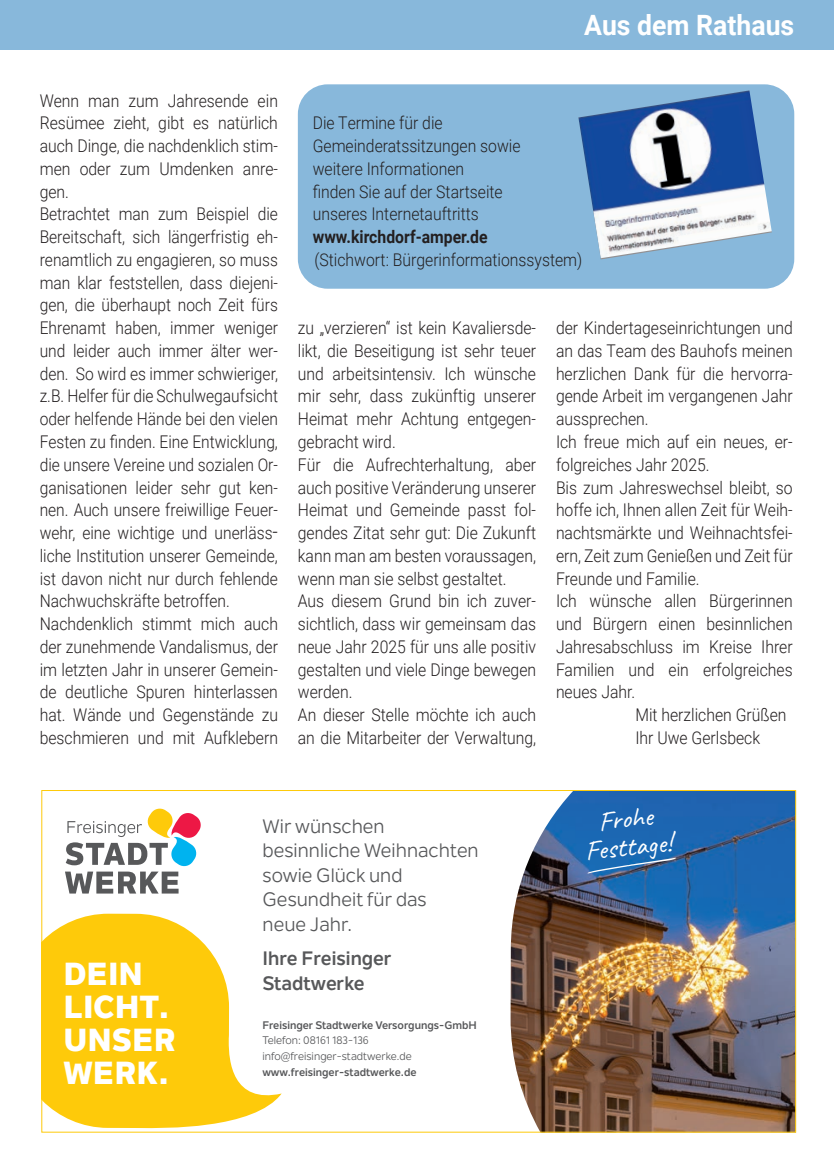
<style>
.page{position:relative;width:834px;height:1166px;background:#fff}
.page>*{position:absolute;margin:0;border:0;box-sizing:border-box;transform-origin:0 0}
.t1{font:800 31.68px/32.9px "Nolan Next";color:#fff}
.t2{font:28px/28px "Caveat";color:#fff;text-align:center}
.t3{font:700 28px "Roboto";color:#fff;scale:.95 1}
.t4{font:19.25px/24.5px "Nolan Next";color:#57585a}
.t5{font:700 19.25px/24.5px "Nolan Next";color:#57585a}
.t6{font:300 17.5px/22.8px "Roboto";color:#231f20;scale:.9 1}
.t7{font:700 17.5px "Roboto";color:#231f20;scale:.9 1}
.t8{font:700 10.85px "Nolan Next";color:#57585a}
.t9{font:10.85px/15.8px "Nolan Next";color:#57585a}
</style>
<div class="page">
<div style="left:0;top:0;width:833px;height:50px;background:#88b8db"></div>
<div style="left:298px;top:84px;width:496px;height:205px;background:#88b8db;border-radius:30px"></div>
<img style="left:578px;top:90px;width:193px;height:169px">
<img style="left:510px;top:792px;width:283px;height:338px">
<svg style="left:43px;top:913px;width:238px;height:216px;fill:#feca0a"></svg>
<svg style="left:65px;top:808px;width:136px;height:85px"></svg>
<svg style="left:587px;top:857px;width:89px;height:16px"></svg>
<h2 class="t3" style="left:584px;top:6px;width:222px">Aus dem Rathaus</h2>
<p class="t6" style="left:40px;top:88px;width:266px">Wenn man zum Jahresende ein<br>Resümee zieht, gibt es natürlich auch Dinge, die nachdenklich stim&shy;men oder zum Umdenken anre&shy;gen.<br>Betrachtet man zum Beispiel die<br>Bereitschaft, sich längerfristig eh&shy;renamtlich zu engagieren, so muss man klar feststellen, dass diejeni&shy;gen, die überhaupt noch Zeit fürs<br>Ehrenamt haben, immer weniger und leider auch immer älter wer&shy;den. So wird es immer schwieriger, z.B. Helfer für die Schulwegaufsicht oder helfende Hände bei den vielen<br>Festen zu finden. Eine Entwicklung, die unsere Vereine und sozialen Or&shy;ganisationen leider sehr gut ken&shy;nen. Auch unsere freiwillige Feuer&shy;wehr, eine wichtige und unerläss&shy;liche Institution unserer Gemeinde, ist davon nicht nur durch fehlende<br>Nachwuchskräfte betroffen.<br>Nachdenklich stimmt mich auch der zunehmende Vandalismus, der im letzten Jahr in unserer Gemein&shy;de deutliche Spuren hinterlassen hat. Wände und Gegenstände zu beschmieren und mit Aufklebern</p>
<p class="t6" style="left:313px;top:111px;width:232px">Die Termine für die<br>Gemeinderatssitzungen sowie weitere Informationen<br>finden Sie auf der Startseite unseres Internetauftritts</p>
<p class="t7" style="left:313px;top:225px;width:196px">www.kirchdorf- amper.de</p>
<p class="t6" style="left:314px;top:248px;width:299px">(Stichwort: Bürger informationssystem)</p>
<p class="t6" style="left:298px;top:316px;width:266px">zu „verzieren“ ist kein Kavaliersde&shy;likt, die Beseitigung ist sehr teuer und arbeitsintensiv. Ich wünsche mir sehr, dass zukünftig unserer<br>Heimat mehr Achtung entgegen&shy;gebracht wird.<br>Für die Aufrechterhaltung, aber auch positive Veränderung unserer<br>Heimat und Gemeinde passt fol&shy;gendes Zitat sehr gut: Die Zukunft kann man am besten voraussagen, wenn man sie selbst gestaltet.<br>Aus diesem Grund bin ich zuver&shy;sichtlich, dass wir gemeinsam das neue Jahr 2025 für uns alle positiv gestalten und viele Dinge bewegen werden.<br>An dieser Stelle möchte ich auch an die Mitarbeiter der Verwaltung,</p>
<p class="t6" style="left:556px;top:316px;width:264px">der Kindertageseinrichtungen und</p>
<p class="t6" style="left:556px;top:339px;width:264px">an das Team des Bauhofs meinen</p>
<p class="t6" style="left:556px;top:361px;width:264px">herzlichen Dank für die hervorra-</p>
<p class="t6" style="left:556px;top:384px;width:264px">gende Arbeit im vergangenen Jahr</p>
<p class="t6" style="left:556px;top:407px;width:104px">aussprechen.</p>
<p class="t6" style="left:556px;top:430px;width:264px">Ich freue mich auf ein neues, er-</p>
<p class="t6" style="left:556px;top:452px;width:172px">folgreiches Jahr 2025.</p>
<p class="t6" style="left:556px;top:475px;width:264px">Bis zum Jahreswechsel bleibt, so</p>
<p class="t6" style="left:556px;top:498px;width:264px">hoffe ich, Ihnen allen Zeit für Weih-</p>
<p class="t6" style="left:556px;top:521px;width:264px">nachtsmärkte und Weihnachtsfei-</p>
<p class="t6" style="left:556px;top:543px;width:264px">ern, Zeit zum Genießen und Zeit für</p>
<p class="t6" style="left:556px;top:566px;width:161px">Freunde und Familie.</p>
<p class="t6" style="left:556px;top:589px;width:264px">Ich wünsche allen Bürgerinnen</p>
<p class="t6" style="left:556px;top:612px;width:264px">und Bürgern einen besinnlichen</p>
<p class="t6" style="left:556px;top:634px;width:264px">Jahresabschluss im Kreise Ihrer</p>
<p class="t6" style="left:556px;top:657px;width:264px">Familien und ein erfolgreiches</p>
<p class="t6" style="left:556px;top:680px;width:90px">neues Jahr.</p>
<p class="t6" style="left:635px;top:703px;width:169px">Mit herzlichen Grüßen</p>
<p class="t6" style="left:635px;top:725px;width:140px">Ihr Uwe Gerlsbeck</p>
<h1 class="t1" style="left:63px;top:957px;width:114px">DEIN<br>LICHT.<br>UNSER<br>WERK.</h1>
<p class="t4" style="left:262px;top:814px;width:217px">Wir wünschen besinnliche Weihnachten sowie Glück und<br>Gesundheit für das<br>neue Jahr.</p>
<p class="t5" style="left:262px;top:946px;width:130px">Ihre Freisinger<br>Stadtwerke</p>
<p class="t8" style="left:262px;top:1018px;width:216px">Freisinger Stadtwerke Versorgungs-GmbH</p>
<p class="t9" style="left:262px;top:1032px;width:151px">Telefon: 08161 183-136 info@freisinger-stadtwerke.de</p>
<p class="t8" style="left:262px;top:1065px;width:156px">www.freisinger-stadtwerke.de</p>
<h2 class="t2" style="left:580px;top:809px;width:89px;rotate:-6deg">Frohe<br>Festtage!</h2>
</div>
